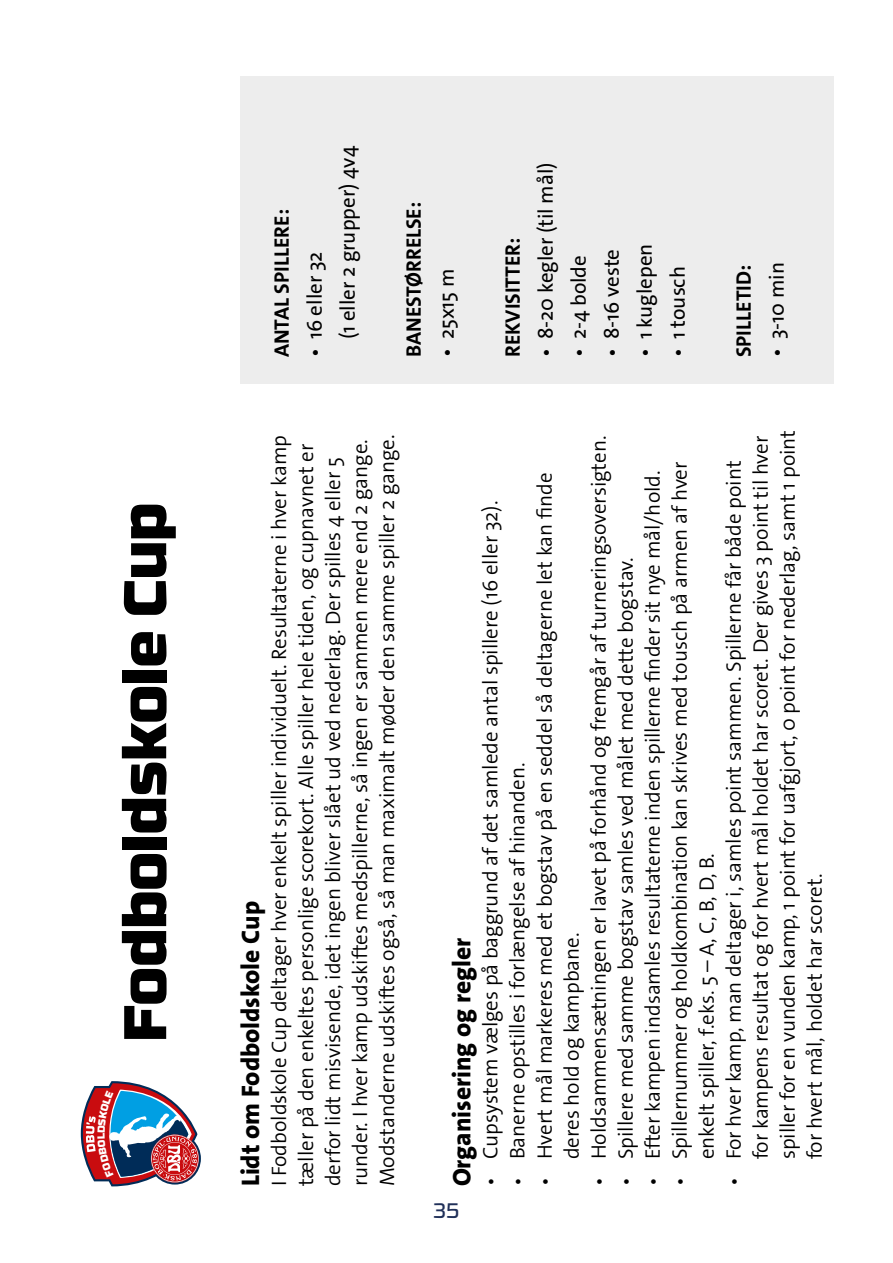
<style>
.page{position:relative;width:893px;height:1263px;background:#fff}
.page>*{position:absolute;margin:0;border:0;box-sizing:border-box;transform-origin:0 0}
.t1{font:900 60px "RB No 3.1";color:#000}
.t2{font:800 25.5px "The Sans OT8";color:#000}
.t3{font:300 21px/27px "The Sans OT4";color:#000}
.t4{font:21px/33px "The Sans OT5 Plain";color:#000}
.t5{font:700 21px "The Sans OT7";color:#000}
.t6{font:21px "RB No 3.1";color:#203059}
</style>
<div class="page">
<div style="left:240px;top:77px;width:593px;height:307px;background:#ededed"></div>
<svg style="left:81px;top:1081px;width:120px;height:105px"></svg>
<h1 class="t1" style="left:94px;top:1042px;width:541px;rotate:-90deg">Fodboldskole Cup</h1>
<p class="t5" style="left:268px;top:357px;width:150px;rotate:-90deg">ANTAL SPILLERE:</p>
<p class="t4" style="left:298px;top:339px;width:195px;text-indent:-18px;rotate:-90deg">• 16 eller 32<br>(1 eller 2 grupper) 4v4</p>
<p class="t5" style="left:400px;top:357px;width:157px;rotate:-90deg">BANESTØRRELSE:</p>
<p class="t4" style="left:430px;top:357px;width:90px;rotate:-90deg">• 25x15 m</p>
<p class="t5" style="left:499px;top:357px;width:121px;rotate:-90deg">REKVISITTER:</p>
<p class="t4" style="left:529px;top:357px;width:197px;rotate:-90deg">• 8-20 kegler (til mål)</p>
<p class="t4" style="left:562px;top:357px;width:104px;rotate:-90deg">• 2-4 bolde</p>
<p class="t4" style="left:595px;top:357px;width:110px;rotate:-90deg">• 8-16 veste</p>
<p class="t4" style="left:628px;top:357px;width:115px;rotate:-90deg">• 1 kuglepen</p>
<p class="t4" style="left:661px;top:357px;width:93px;rotate:-90deg">• 1 tousch</p>
<p class="t5" style="left:730px;top:357px;width:94px;rotate:-90deg">SPILLETID:</p>
<p class="t4" style="left:760px;top:357px;width:97px;rotate:-90deg">• 3-10 min</p>
<p class="t3" style="left:266px;top:1186px;width:754px;rotate:-90deg">I Fodboldskole Cup deltager hver enkelt spiller individuelt. Resultaterne i hver kamp tæller på den enkeltes personlige scorekort. Alle spiller hele tiden, og cupnavnet er derfor lidt misvisende, idet ingen bliver slået ud ved nederlag. Der spilles 4 eller 5 runder. I hver kamp udskiftes medspillerne, så ingen er sammen mere end 2 gange.<br>Modstanderne udskiftes også, så man maximalt møder den samme spiller 2 gange.</p>
<p class="t2" style="left:234px;top:1186px;width:287px;rotate:-90deg">Lidt om Fodboldskole Cup</p>
<p class="t3" style="left:720px;top:1159px;width:731px;text-indent:-27px;rotate:-90deg">• For hver kamp, man deltager i, samles point sammen. Spillerne får både point for kampens resultat og for hvert mål holdet har scoret. Der gives 3 point til hver spiller for en vunden kamp, 1 point for uafgjort, 0 point for nederlag, samt 1 point for hvert mål, holdet har scoret.</p>
<p class="t3" style="left:585px;top:1186px;width:752px;rotate:-90deg">• Holdsammensætningen er lavet på forhånd og fremgår af turneringsoversigten.</p>
<p class="t3" style="left:639px;top:1186px;width:717px;rotate:-90deg">• Efter kampen indsamles resultaterne inden spillerne finder sit nye mål/hold.</p>
<p class="t3" style="left:666px;top:1159px;width:699px;text-indent:-27px;rotate:-90deg">• Spillernummer og holdkombination kan skrives med tousch på armen af hver enkelt spiller, f.eks. 5 – A, C, B, D, B.</p>
<p class="t3" style="left:531px;top:1159px;width:689px;text-indent:-27px;rotate:-90deg">• Hvert mål markeres med et bogstav på en seddel så deltagerne let kan finde deres hold og kampbane.</p>
<p class="t3" style="left:477px;top:1186px;width:687px;rotate:-90deg">• Cupsystem vælges på baggrund af det samlede antal spillere (16 eller 32).</p>
<p class="t3" style="left:612px;top:1186px;width:630px;rotate:-90deg">• Spillere med samme bogstav samles ved målet med dette bogstav.</p>
<p class="t3" style="left:504px;top:1186px;width:425px;rotate:-90deg">• Banerne opstilles i forlængelse af hinanden.</p>
<p class="t2" style="left:446px;top:1186px;width:250px;rotate:-90deg">Organisering og regler</p>
<p class="t6" style="left:433px;top:1195px;width:28px">35</p>
</div>
